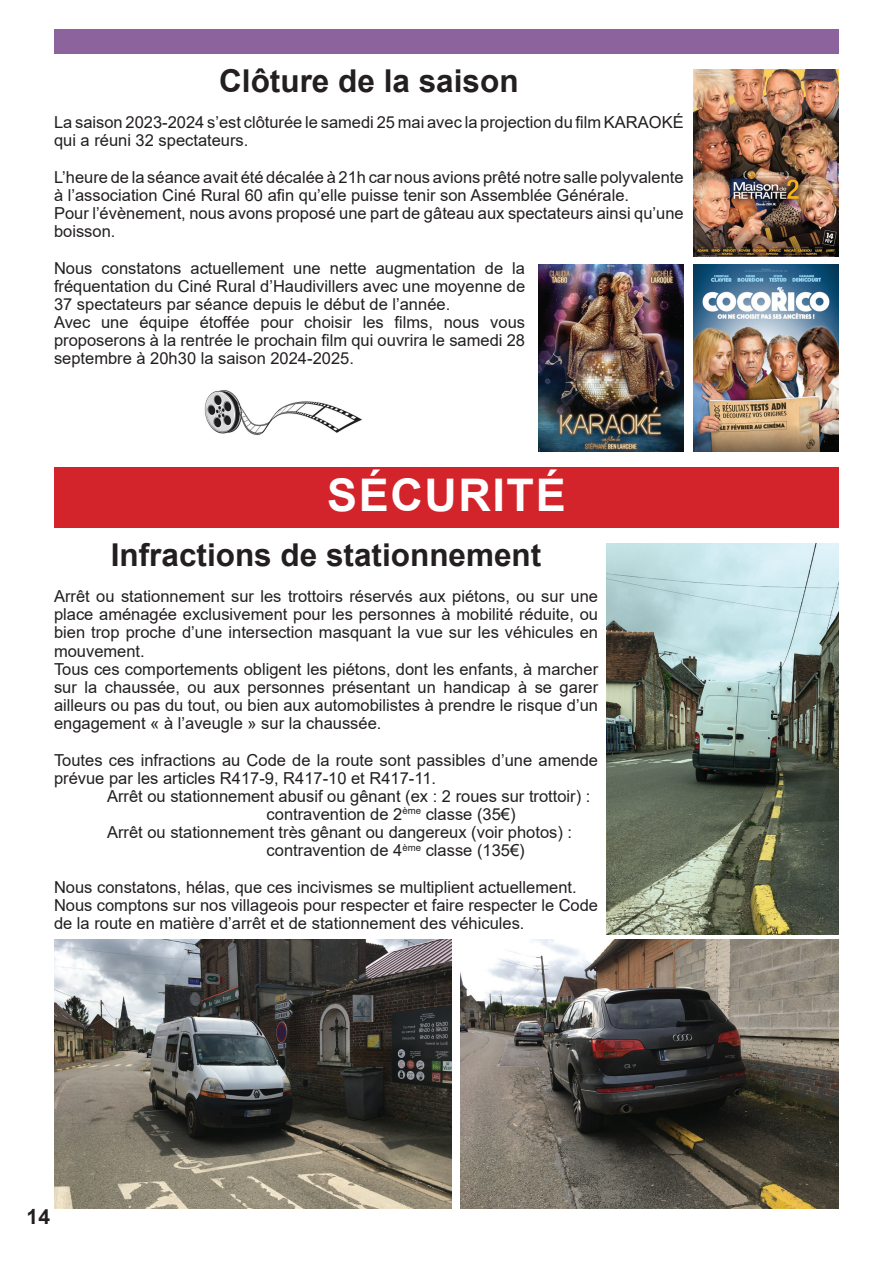
<style>
.page{position:relative;width:893px;height:1263px;background:#fff}
.page>*{position:absolute;margin:0;border:0;box-sizing:border-box;transform-origin:0 0}
.t1{font:700 45px "Arial";letter-spacing:.035em;color:#fff}
.t2{font:700 31.5px "Arial";color:#231f20}
.t3{font:700 21px "Arial";color:#231f20}
.t4{font:16.5px/18.1px "Arial";color:#231f20}
</style>
<div class="page">
<div style="left:54px;top:30px;width:785px;height:24px;background:#8c639d"></div>
<img style="left:204px;top:390px;width:158px;height:45px">
<img style="left:694px;top:265px;width:145px;height:187px">
<img style="left:694px;top:69px;width:145px;height:187px">
<img style="left:539px;top:265px;width:145px;height:187px">
<div style="left:54px;top:467px;width:785px;height:60px;background:#d3232b"></div>
<img style="left:54px;top:940px;width:398px;height:269px">
<img style="left:460px;top:940px;width:379px;height:269px">
<img style="left:606px;top:544px;width:233px;height:390px">
<h2 class="t2" style="left:219px;top:59px;width:301px">Clôture de la saison</h2>
<p class="t4" style="left:54px;top:113px;width:631px">La saison 2023-2024 s’est clôturée le samedi 25 mai avec la projection du film KARAOKÉ qui a réuni 32 spectateurs.</p>
<p class="t4" style="left:54px;top:168px;width:631px">L’heure de la séance avait été décalée à 21h car nous avions prêté notre salle polyvalente à l’association Ciné Rural 60 afin qu’elle puisse tenir son Assemblée Générale.<br>Pour l’évènement, nous avons proposé une part de gâteau aux spectateurs ainsi qu’une boisson.</p>
<p class="t4" style="left:54px;top:259px;width:473px">Nous constatons actuellement une nette augmentation de la fréquentation du Ciné Rural d’Haudivillers avec une moyenne de 37 spectateurs par séance depuis le début de l’année.<br>Avec une équipe étoffée pour choisir les films, nous vous proposerons à la rentrée le prochain film qui ouvrira le samedi 28 septembre à 20h30 la saison 2024-2025.</p>
<h1 class="t1" style="left:327px;top:464px;width:240px">SÉCURITÉ</h1>
<h2 class="t2" style="left:111px;top:533px;width:432px">Infractions de stationnement</h2>
<p class="t4" style="left:54px;top:587px;width:546px">Arrêt ou stationnement sur les trottoirs réservés aux piétons, ou sur une place aménagée exclusivement pour les personnes à mobilité réduite, ou bien trop proche d’une intersection masquant la vue sur les véhicules en mouvement.<br>Tous ces comportements obligent les piétons, dont les enfants, à marcher sur la chaussée, ou aux personnes présentant un handicap à se garer ailleurs ou pas du tout, ou bien aux automobilistes à prendre le risque d’un engagement « à l’aveugle » sur la chaussée.</p>
<p class="t4" style="left:54px;top:750px;width:546px">Toutes ces infractions au Code de la route sont passibles d’une amende prévue par les articles R417-9, R417-10 et R417-11.</p>
<p class="t4" style="left:107px;top:787px;width:485px">Arrêt ou stationnement abusif ou gênant (ex : 2 roues sur trottoir) :</p>
<p class="t4" style="left:267px;top:805px;width:250px">contravention de 2<sup>ème</sup> classe (35€)</p>
<p class="t4" style="left:107px;top:823px;width:466px">Arrêt ou stationnement très gênant ou dangereux (voir photos) :</p>
<p class="t4" style="left:267px;top:841px;width:260px">contravention de 4<sup>ème</sup> classe (135€)</p>
<p class="t4" style="left:54px;top:877px;width:546px">Nous constatons, hélas, que ces incivismes se multiplient actuellement.<br>Nous comptons sur nos villageois pour respecter et faire respecter le Code de la route en matière d’arrêt et de stationnement des véhicules.</p>
<p class="t3" style="left:27px;top:1202px;width:25px">14</p>
</div>
